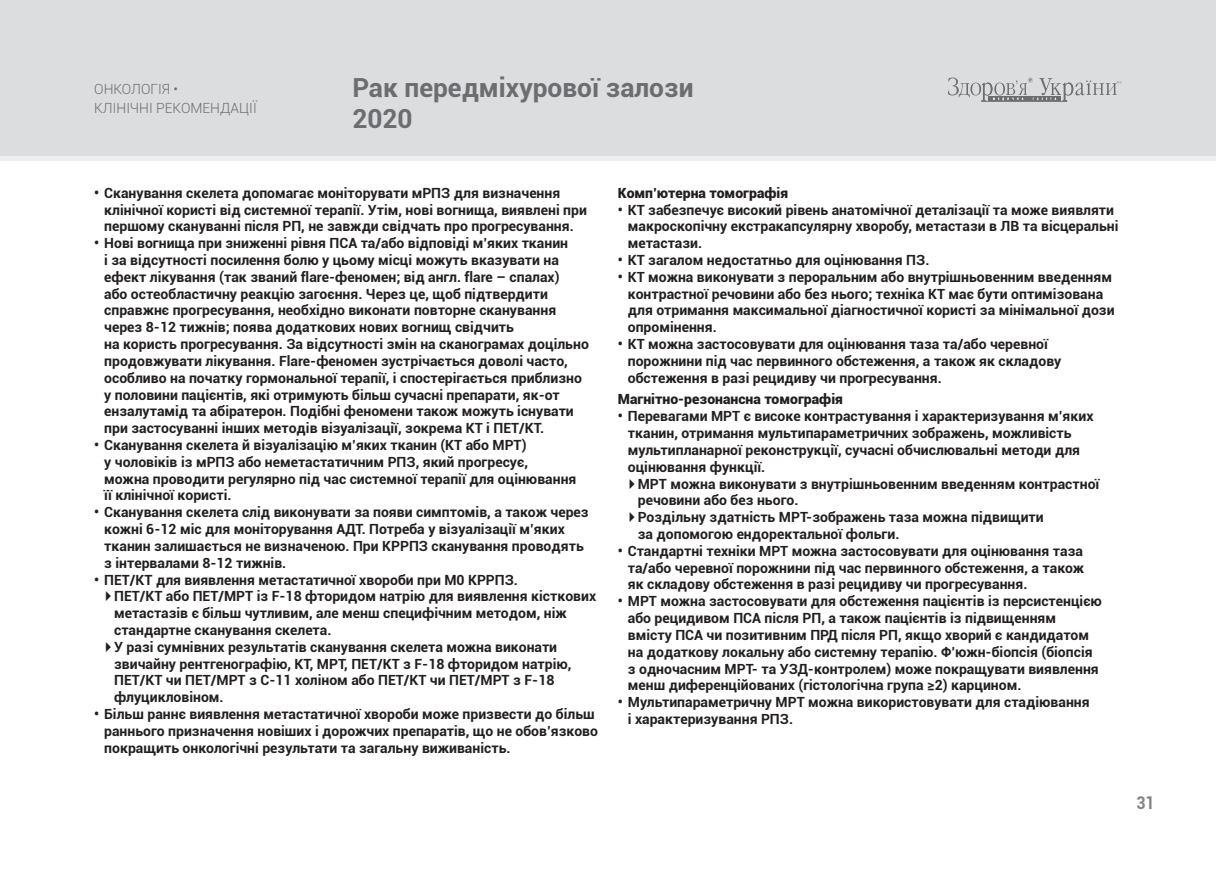
<style>
.page{position:relative;width:1216px;height:869px;background:#fff}
.page>*{position:absolute;margin:0;border:0;box-sizing:border-box;transform-origin:0 0}
.t1{font:700 26.25px/31.5px "Roboto";color:#6c6d70}
.t2{font:700 17.5px "Roboto";color:#808285;scale:.9 1}
.t3{font:700 14px/16.8px "Roboto";color:#231f20}
.txt-2_subtitl-2{font:900 14px "Roboto";color:#231f20}
.t4{font:300 14px/19.2px "Roboto";color:#6c6d70}
.s1{font-family:"PF Din Text Pro";font-weight:300}
</style>
<div class="page">
<div style="left:0;top:0;width:1215px;height:156px;background:#dcdddf"></div>
<svg style="left:948px;top:77px;width:173px;height:25px"></svg>
<div style="left:0;top:156px;width:1215px;height:5px;background:#eeeeef"></div>
<p class="t4" style="left:94px;top:79px;width:164px">ОНКОЛОГІЯ •<br>КЛІНІЧНІ РЕКОМЕНДАЦІЇ</p>
<h1 class="t1" style="left:352px;top:70px;width:342px">Рак передміхурової залози<br>2020</h1>
<p class="t3" style="left:104px;top:184px;width:484px;text-indent:-10px">• Сканування скелета допомагає моніторувати мРПЗ для визначення клінічної користі від системної терапії. Утім, нові вогнища, виявлені при першому скануванні після РП, не завжди свідчать про прогресування.</p>
<p class="t3" style="left:104px;top:234px;width:486px;text-indent:-10px">• Нові вогнища при зниженні рівня ПСА та/або відповіді м’яких тканин<br>і за відсутності посилення болю у цьому місці можуть вказувати на ефект лікування (так званий flare-феномен; від англ. flare – спалах)<br>або остеобластичну реакцію загоєння. Через це, щоб підтвердити справжнє прогресування, необхідно виконати повторне сканування через 8-12 тижнів; поява додаткових нових вогнищ свідчить<br>на користь прогресування. За відсутності змін на сканограмах доцільно продовжувати лікування. Flare-феномен зустрічається доволі часто, особливо на початку гормональної терапії, і спостерігається приблизно у половини пацієнтів, які отримують більш сучасні препарати, як-от ензалутамід та абіратерон. Подібні феномени також можуть існувати при застосуванні інших методів візуалізації, зокрема КТ і ПЕТ/КТ.</p>
<p class="t3" style="left:104px;top:436px;width:474px;text-indent:-10px">• Сканування скелета й візуалізацію м’яких тканин (КТ або МРТ)<br>у чоловіків із мРПЗ або неметастатичним РПЗ, який прогресує, можна проводити регулярно під час системної терапії для оцінювання її клінічної користі.</p>
<p class="t3" style="left:104px;top:503px;width:486px;text-indent:-10px">• Сканування скелета слід виконувати за появи симптомів, а також через кожні 6-12 міс для моніторування АДТ. Потреба у візуалізації м’яких тканин залишається не визначеною. При КРРПЗ сканування проводять з інтервалами 8-12 тижнів.</p>
<p class="t3" style="left:94px;top:570px;width:425px">• ПЕТ/КТ для виявлення метастатичної хвороби при М0 КРРПЗ.</p>
<p class="t3" style="left:114px;top:587px;width:483px;text-indent:-10px"><span class="s1">▶</span>ПЕТ/КТ або ПЕТ/МРТ із F-18 фторидом натрію для виявлення кісткових метастазів є більш чутливим, але менш специфічним методом, ніж стандартне сканування скелета.</p>
<p class="t3" style="left:114px;top:637px;width:459px;text-indent:-10px"><span class="s1">▶</span>У разі сумнівних результатів сканування скелета можна виконати звичайну рентгенографію, КТ, МРТ, ПЕТ/КТ з F-18 фторидом натрію, ПЕТ/КТ чи ПЕТ/МРТ з C-11 холіном або ПЕТ/КТ чи ПЕТ/МРТ з F-18 флуцикловіном.</p>
<p class="t3" style="left:104px;top:704px;width:495px;text-indent:-10px">• Більш раннє виявлення метастатичної хвороби може призвести до більш раннього призначення новіших і дорожчих препаратів, що не обов’язково покращить онкологічні результати та загальну виживаність.</p>
<p class="txt-2_subtitl-2" style="left:618px;top:183px;width:172px">Комп’ютерна томографія</p>
<p class="t3" style="left:628px;top:200px;width:492px;text-indent:-10px">• КТ забезпечує високий рівень анатомічної деталізації та може виявляти макроскопічну екстракапсулярну хворобу, метастази в ЛВ та вісцеральні метастази.</p>
<p class="t3" style="left:618px;top:251px;width:313px">• КТ загалом недостатньо для оцінювання ПЗ.</p>
<p class="t3" style="left:628px;top:268px;width:488px;text-indent:-10px">• КТ можна виконувати з пероральним або внутрішньовенним введенням контрастної речовини або без нього; техніка КТ має бути оптимізована для отримання максимальної діагностичної користі за мінімальної дози опромінення.</p>
<p class="t3" style="left:628px;top:335px;width:435px;text-indent:-10px">• КТ можна застосовувати для оцінювання таза та/або черевної порожнини під час первинного обстеження, а також як складову обстеження в разі рецидиву чи прогресування.</p>
<p class="txt-2_subtitl-2" style="left:618px;top:389px;width:227px">Магнітно-резонансна томографія</p>
<p class="t3" style="left:628px;top:407px;width:467px;text-indent:-10px">• Перевагами МРТ є високе контрастування і характеризування м’яких тканин, отримання мультипараметричних зображень, можливість мультипланарної реконструкції, сучасні обчислювальні методи для оцінювання функції.</p>
<p class="t3" style="left:637px;top:474px;width:463px;text-indent:-10px"><span class="s1">▶</span>МРТ можна виконувати з внутрішньовенним введенням контрастної речовини або без нього.</p>
<p class="t3" style="left:637px;top:508px;width:407px;text-indent:-10px"><span class="s1">▶</span>Роздільну здатність МРТ-зображень таза можна підвищити за допомогою ендоректальної фольги.</p>
<p class="t3" style="left:628px;top:541px;width:458px;text-align:justify;text-indent:-10px">• Стандартні техніки МРТ можна застосовувати для оцінювання таза та/або черевної порожнини під час первинного обстеження, а також як складову обстеження в разі рецидиву чи прогресування.</p>
<p class="t3" style="left:628px;top:592px;width:475px;text-indent:-10px">• МРТ можна застосовувати для обстеження пацієнтів із персистенцією або рецидивом ПСА після РП, а також пацієнтів із підвищенням вмісту ПСА чи позитивним ПРД після РП, якщо хворий є кандидатом на додаткову локальну або системну терапію. Ф’южн-біопсія (біопсія з одночасним МРТ- та УЗД-контролем) може покращувати виявлення менш диференційованих (гістологічна група ≥2) карцином.</p>
<p class="t3" style="left:628px;top:693px;width:463px;text-indent:-10px">• Мультипараметричну МРТ можна використовувати для стадіювання і характеризування РПЗ.</p>
<p class="t2" style="left:1136px;top:790px;width:22px">31</p>
</div>
